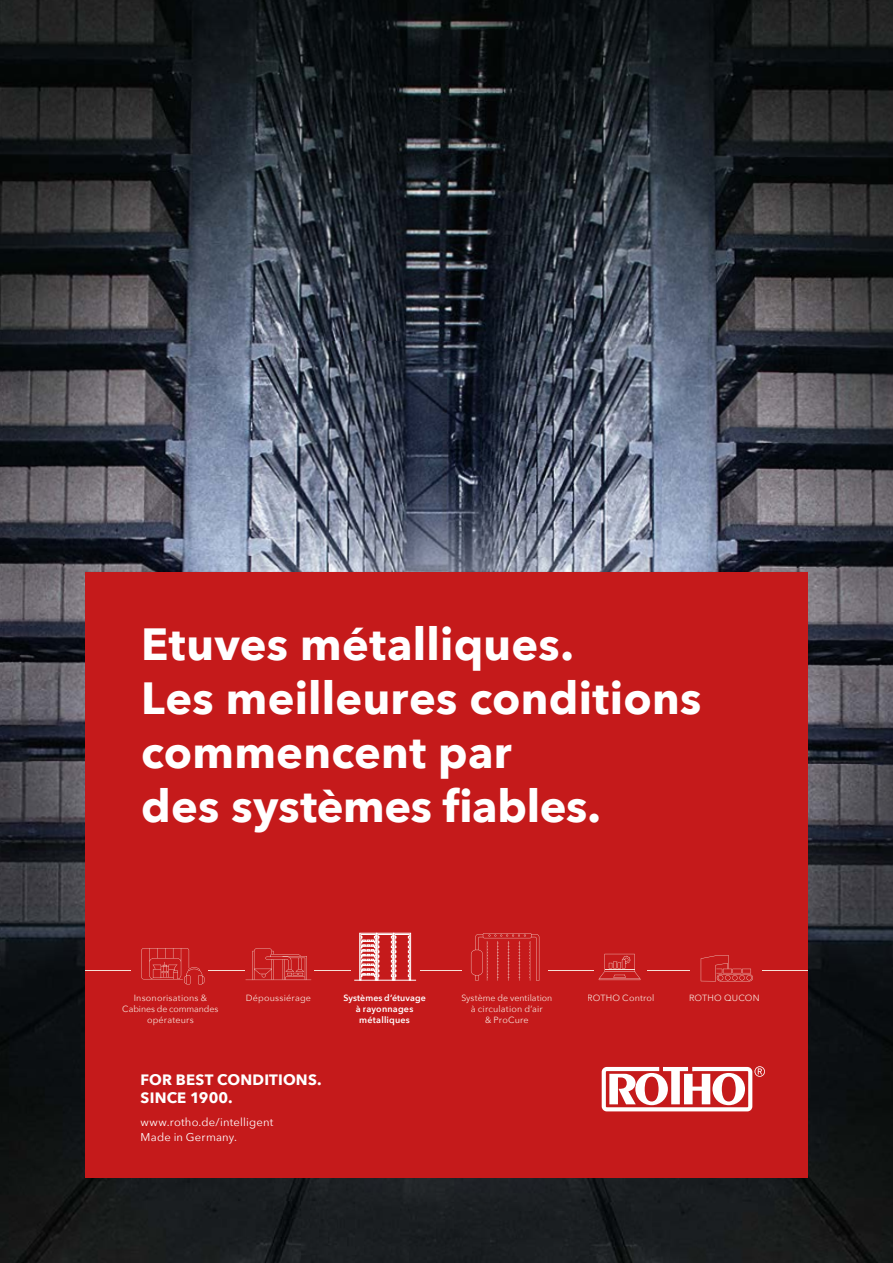
<style>
.page{position:relative;width:893px;height:1263px;background:#fff}
.page>*{position:absolute;margin:0;border:0;box-sizing:border-box;transform-origin:0 0}
.t1{font:700 45px/54px "Avenir Next";letter-spacing:.005em;color:#fff}
.t2{font:700 15px/18px "Avenir Next";letter-spacing:.01em;color:#fff}
.t3{font:11.25px/15px "Avenir Next";letter-spacing:.015em;color:#fff}
.t4{font:9px/10.8px "Avenir Next";letter-spacing:.02em;color:#f7e1d7;text-align:center}
.t5{font:600 9px/10.8px "Avenir Next";letter-spacing:.02em;color:#fff;text-align:center}
.t6{font:9px/10.8px "Avenir Next";color:#f7e1d7;text-align:center}
</style>
<div class="page">
<img style="left:0;top:0;width:343px;height:340px">
<img style="left:343px;top:0;width:364px;height:341px">
<img style="left:707px;top:0;width:186px;height:603px">
<img style="left:0;top:340px;width:448px;height:260px">
<img style="left:446px;top:341px;width:263px;height:231px">
<img style="left:0;top:600px;width:130px;height:663px">
<img style="left:758px;top:603px;width:135px;height:660px">
<div style="left:130px;top:1178px;width:628px;height:85px;background:#1a1e21"></div>
<div style="left:85px;top:572px;width:723px;height:606px;background:#c51a1b"></div>
<svg style="left:602px;top:1066px;width:163px;height:45px"></svg>
<svg style="left:701px;top:955px;width:52px;height:26px"></svg>
<svg style="left:246px;top:948px;width:65px;height:33px"></svg>
<hr style="left:354px;top:980px;width:62px;height:1px;background:#fff">
<svg style="left:359px;top:932px;width:52px;height:49px"></svg>
<svg style="left:599px;top:954px;width:41px;height:26px"></svg>
<hr style="left:85px;top:970px;width:46px;height:1px;background:#f7e1d7">
<hr style="left:208px;top:970px;width:36px;height:1px;background:#f7e1d7">
<hr style="left:315px;top:970px;width:36px;height:1px;background:#f7e1d7">
<hr style="left:420px;top:970px;width:42px;height:1px;background:#f7e1d7">
<hr style="left:548px;top:970px;width:45px;height:1px;background:#f7e1d7">
<hr style="left:647px;top:970px;width:43px;height:1px;background:#f7e1d7">
<hr style="left:762px;top:971px;width:46px;height:1px;background:#f7e1d7">
<svg style="left:471px;top:933px;width:68px;height:48px"></svg>
<svg style="left:141px;top:948px;width:63px;height:37px"></svg>
<h1 class="t1" style="left:141px;top:616px;width:562px">Etuves métalliques.<br>Les meilleures conditions commencent par<br>des systèmes fiables.</h1>
<p class="t4" style="left:134px;top:992px;width:75px">Insonorisations &amp;</p>
<p class="t4" style="left:689px;top:992px;width:72px">ROTHO QUCON</p>
<p class="t6" style="left:122px;top:1003px;width:98px">Cabines de commandes opérateurs</p>
<p class="t5" style="left:343px;top:992px;width:84px">Systèmes d’étuvage à rayonnages métalliques</p>
<p class="t4" style="left:461px;top:992px;width:93px">Système de ventilation à circulation d’air<br>&amp; ProCure</p>
<p class="t4" style="left:246px;top:992px;width:67px">Dépoussiérage</p>
<p class="t4" style="left:587px;top:992px;width:69px">ROTHO Control</p>
<h2 class="t2" style="left:141px;top:1070px;width:182px">FOR BEST CONDITIONS.<br>SINCE 1900.</h2>
<p class="t3" style="left:141px;top:1114px;width:134px">www.rotho.de/intelligent<br>Made in Germany.</p>
</div>
